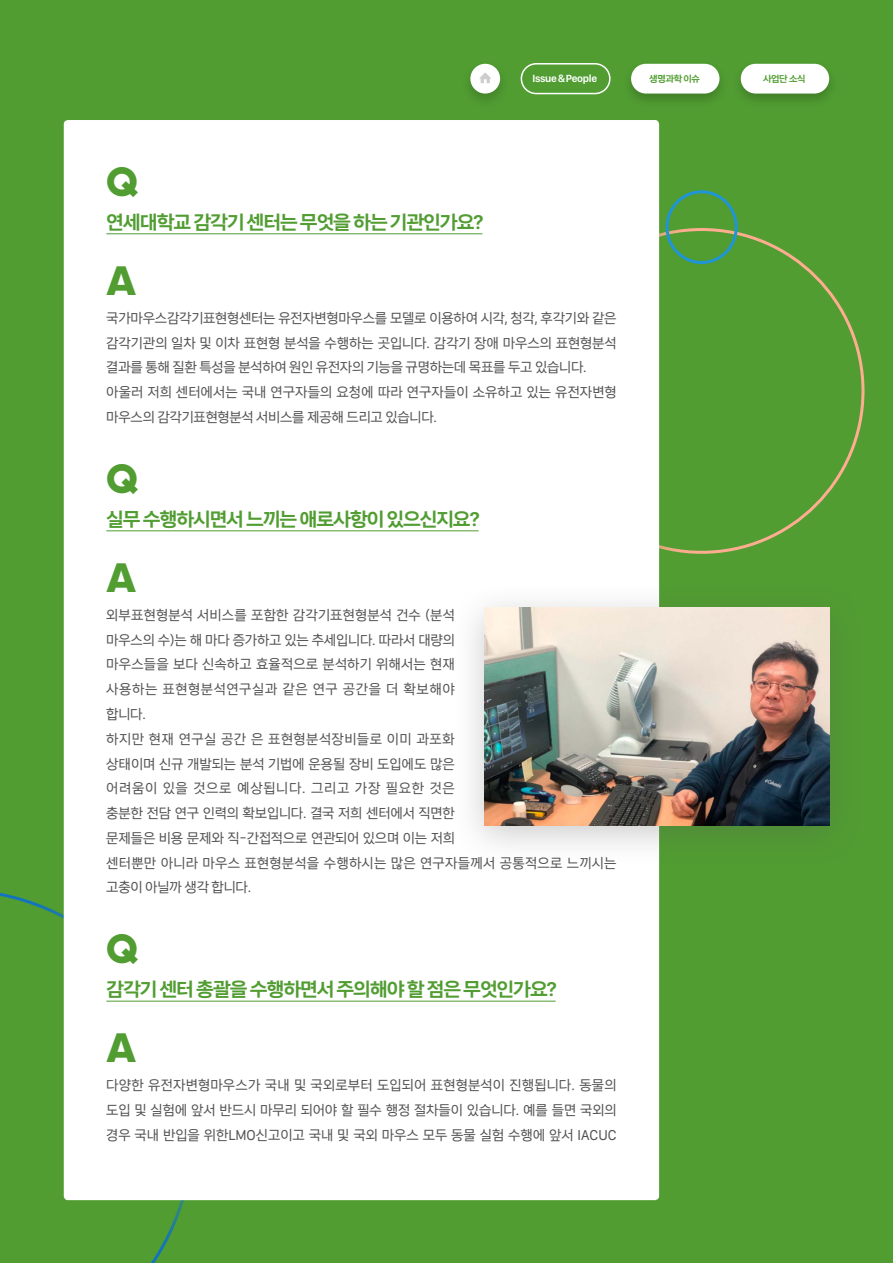
<style>
.page{position:relative;width:893px;height:1263px;background:#519d32}
.page>*{position:absolute;margin:0;border:0;box-sizing:border-box;transform-origin:0 0}
.t1{font:800 38.25px "Neue Hans Kendrick";color:#519d32}
.t2{font:18.75px "Wefont Gothic 170 OTF";letter-spacing:-.05em;color:#519d32}
.t3{font:13.5px/24.8px "Wefont Gothic 140 OTF";letter-spacing:.005em;color:#535353}
.t4{font:600 10.8px "SF Compact Display";letter-spacing:-.025em;color:#fff}
.t5{font:8.85px "Wefont Gothic 170 OTF";letter-spacing:-.03em;color:#519d32}
.s1{font-family:"Wefont Gothic 170 OTF";font-weight:400;font-size:9.75px}
.s2{font-family:"SF Compact Display";font-weight:600;font-size:20.7px}
.s3{font-family:"SF Compact Display";font-size:14.85px}
</style>
<div class="page">
<div style="left:64px;top:120px;width:595px;height:1080px;background:#fff;border-radius:4px"></div>
<hr style="left:106px;top:233px;width:376px;height:1px;background:#519d32">
<hr style="left:106px;top:530px;width:373px;height:1px;background:#519d32">
<hr style="left:106px;top:1001px;width:450px;height:1px;background:#519d32">
<div style="left:451px;top:582px;width:411px;height:284px;background:#535353;opacity:.3"></div>
<img style="left:485px;top:608px;width:344px;height:217px">
<div style="left:665px;top:190px;width:73px;height:74px;border:3px solid #2095d5;border-radius:50%"></div>
<div style="left:470px;top:64px;width:30px;height:30px;background:#fff;border-radius:50%"></div>
<svg style="left:479px;top:73px;width:12px;height:10px"></svg>
<div style="left:521px;top:63px;width:90px;height:31px;border:2px solid #fff;border-radius:15px"></div>
<div style="left:621px;top:60px;width:108px;height:49px;background:#000;opacity:.2"></div>
<div style="left:631px;top:64px;width:88px;height:30px;background:#fff;border-radius:15px"></div>
<div style="left:731px;top:60px;width:108px;height:49px;background:#000;opacity:.2"></div>
<div style="left:741px;top:64px;width:88px;height:30px;background:#fff;border-radius:15px"></div>
<p class="t4" style="left:532px;top:71px;width:66px">Issue <span class="s1">&amp;</span> People</p>
<p class="t5" style="left:649px;top:73px;width:52px">생명과학 이슈</p>
<p class="t5" style="left:763px;top:73px;width:44px">사업단 소식</p>
<h1 class="t1" style="left:106px;top:160px;width:34px">Q</h1>
<h2 class="t2" style="left:106px;top:210px;width:379px">연세대학교 감각기 센터는 무엇을 하는 기관인가요<span class="s2">?</span></h2>
<h1 class="t1" style="left:106px;top:259px;width:32px">A</h1>
<p class="t3" style="left:106px;top:305px;width:512px">국가마우스감각기표현형센터는 유전자변형마우스를 모델로 이용하여 시각<span class="s3">,</span> 청각<span class="s3">,</span> 후각기와 같은 감각기관의 일차 및 이차 표현형 분석을 수행하는 곳입니다<span class="s3">.</span> 감각기 장애 마우스의 표현형분석 결과를 통해 질환 특성을 분석하여 원인 유전자의 기능을 규명하는데 목표를 두고 있습니다<span class="s3">. </span>아울러 저희 센터에서는 국내 연구자들의 요청에 따라 연구자들이 소유하고 있는 유전자변형 마우스의 감각기표현형분석 서비스를 제공해 드리고 있습니다<span class="s3">.</span></p>
<h1 class="t1" style="left:106px;top:457px;width:34px">Q</h1>
<h2 class="t2" style="left:106px;top:507px;width:375px">실무 수행하시면서 느끼는 애로사항이 있으신지요<span class="s2">?</span></h2>
<h1 class="t1" style="left:106px;top:556px;width:32px">A</h1>
<p class="t3" style="left:106px;top:602px;width:512px">외부표현형분석 서비스를 포함한 감각기표현형분석 건수 (분석<br>마우스의 수)는 해 마다 증가하고 있는 추세입니다<span class="s3">.</span> 따라서 대량의<br>마우스들을 보다 신속하고 효율적으로 분석하기 위해서는 현재<br>사용하는 표현형분석연구실과 같은 연구 공간을 더 확보해야<br>합니다<span class="s3">.<br></span>하지만 현재 연구실 공간 은 표현형분석장비들로 이미 과포화<br>상태이며 신규 개발되는 분석 기법에 운용될 장비 도입에도 많은<br>어려움이 있을 것으로 예상됩니다<span class="s3">.</span> 그리고 가장 필요한 것은<br>충분한 전담 연구 인력의 확보입니다<span class="s3">.</span> 결국 저희 센터에서 직면한<br>문제들은 비용 문제와 직-간접적으로 연관되어 있으며 이는 저희<br>센터뿐만 아니라 마우스 표현형분석을 수행하시는 많은 연구자들께서 공통적으로 느끼시는 고충이 아닐까 생각 합니다<span class="s3">.</span></p>
<h1 class="t1" style="left:106px;top:928px;width:34px">Q</h1>
<h2 class="t2" style="left:106px;top:977px;width:452px">감각기 센터 총괄을 수행하면서 주의해야 할 점은 무엇인가요<span class="s2">?</span></h2>
<h1 class="t1" style="left:106px;top:1027px;width:32px">A</h1>
<p class="t3" style="left:106px;top:1073px;width:512px;text-align:justify">다양한 유전자변형마우스가 국내 및 국외로부터 도입되어 표현형분석이 진행됩니다<span class="s3">.</span> 동물의 도입 및 실험에 앞서 반드시 마무리 되어야 할 필수 행정 절차들이 있습니다<span class="s3">.</span> 예를 들면 국외의 경우 국내 반입을 위한<span class="s3">LMO</span>신고이고 국내 및 국외 마우스 모두 동물 실험 수행에 앞서 <span class="s3">IACUC</span></p>
</div>
